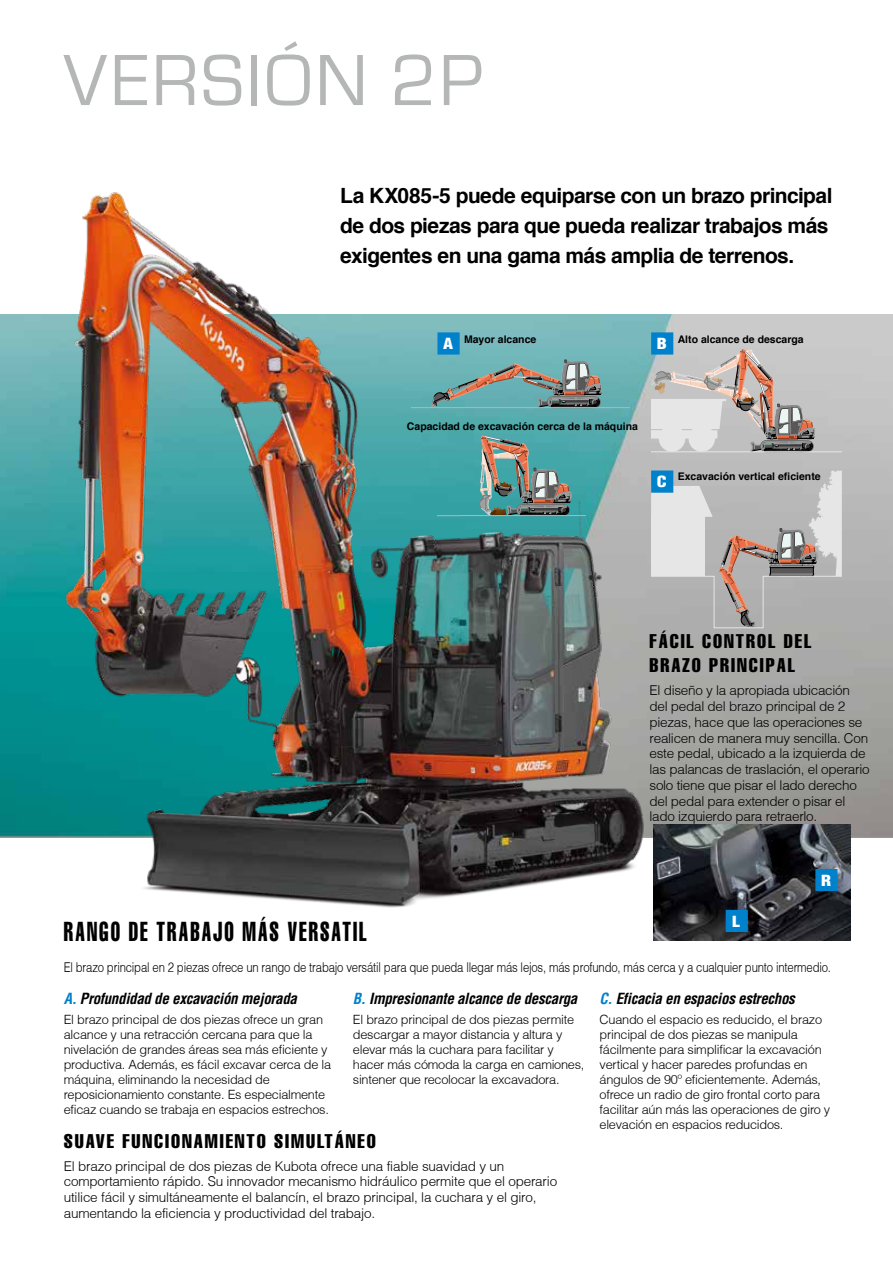
<style>
.page{position:relative;width:893px;height:1263px;background:#fff}
.page>*{position:absolute;margin:0;border:0;box-sizing:border-box;transform-origin:0 0}
.t1{font:75px "Eurostile";letter-spacing:.03em;color:#b5b6b6}
.t2{font:extra-condensed 27px "Helvetica";letter-spacing:.105em;color:#000;scale:.75 1}
.t3{font:700 21px/30px "Helvetica";letter-spacing:-.025em;color:#000}
.t4{font:extra-condensed 19.5px/24px "Helvetica";letter-spacing:.1em;color:#000}
.t5{font:500 15.15px "Shin Go";color:#000}
.t6{font:italic 700 condensed 15px "Helvetica CE";letter-spacing:-.02em;color:#000}
.t7{font:900 condensed 15px "Helvetica";color:#fff;scale:1.2 1}
.t8{font:300 13.5px/15.8px "Helvetica";letter-spacing:-.015em;color:#000}
.t9{font:300 13.5px "Helvetica";letter-spacing:-.015em;color:#000;scale:.84 1}
.t10{font:300 12.75px/15px "Helvetica";letter-spacing:-.02em;color:#000}
.t11{font:700 10.5px "Helvetica";color:#000}
.s1{color:#0081cc}
</style>
<div class="page">
<img style="left:0;top:315px;width:893px;height:523px">
<img style="left:36px;top:192px;width:610px;height:716px">
<img style="left:478px;top:435px;width:94px;height:80px">
<svg style="left:438px;top:515px;width:22px;height:1px"></svg>
<hr style="left:461px;top:515px;width:125px;height:1px;background:#b5b6b6">
<hr style="left:411px;top:407px;width:219px;height:1px;background:#b5b6b6">
<svg style="left:431px;top:332px;width:171px;height:76px;background:#73a2a4"></svg>
<svg style="left:651px;top:332px;width:191px;height:296px;background:#bbbab9"></svg>
<img style="left:654px;top:825px;width:196px;height:116px">
<svg style="left:726px;top:910px;width:22px;height:22px"></svg>
<svg style="left:815px;top:869px;width:23px;height:22px"></svg>
<h1 class="t1" style="left:64px;top:29px;width:421px">VERSIÓN 2P</h1>
<h3 class="t3" style="left:340px;top:180px;width:494px">La KX085-5 puede equiparse con un brazo principal de dos piezas para que pueda realizar trabajos más exigentes en una gama más amplia de terrenos.</h3>
<p class="t11" style="left:464px;top:333px;width:74px">Mayor alcance</p>
<p class="t11" style="left:678px;top:333px;width:128px">Alto alcance de descarga</p>
<p class="t7" style="left:443px;top:334px;width:10px">A</p>
<p class="t7" style="left:657px;top:334px;width:10px">B</p>
<p class="t11" style="left:407px;top:419px;width:232px">Capacidad de excavación cerca de la máquina</p>
<p class="t7" style="left:657px;top:472px;width:10px">C</p>
<p class="t11" style="left:678px;top:469px;width:144px">Excavación vertical eficiente</p>
<h3 class="t4" style="left:649px;top:629px;width:163px">FÁCIL CONTROL DEL<br>BRAZO PRINCIPAL</h3>
<p class="t8" style="left:649px;top:682px;width:222px">El diseño y la apropiada ubicación del pedal del brazo principal de 2 piezas, hace que las operaciones se realicen de manera muy sencilla. Con este pedal, ubicado a la izquierda de las palancas de traslación, el operario solo tiene que pisar el lado derecho del pedal para extender o pisar el lado izquierdo para retraerlo.</p>
<p class="t5" style="left:759px;top:748px;width:133px">LONG-ARM_2pie</p>
<p class="t5" style="left:698px;top:794px;width:200px">LONG-ARM_2pieces_Sad</p>
<p class="t7" style="left:821px;top:871px;width:10px">R</p>
<p class="t7" style="left:732px;top:911px;width:8px">L</p>
<h2 class="t2" style="left:64px;top:914px;width:405px">RANGO DE TRABAJO MÁS VERSATIL</h2>
<p class="t9" style="left:64px;top:959px;width:915px">El brazo principal en 2 piezas ofrece un rango de trabajo versátil para que pueda llegar más lejos, más profundo, más cerca y a cualquier punto intermedio.</p>
<p class="t5" style="left:433px;top:1007px;width:248px">LONG-ARM_2pieces_Sadouzu2</p>
<p class="t6" style="left:64px;top:989px;width:235px"><span class="s1">A.</span> Profundidad de excavación mejorada</p>
<p class="t10" style="left:64px;top:1012px;width:269px">El brazo principal de dos piezas ofrece un gran alcance y una retracción cercana para que la nivelación de grandes áreas sea más eficiente y productiva. Además, es fácil excavar cerca de la máquina, eliminando la necesidad de reposicionamiento constante. Es especialmente eficaz cuando se trabaja en espacios estrechos.</p>
<p class="t6" style="left:600px;top:989px;width:197px"><span class="s1">C.</span> Eficacia en espacios estrechos</p>
<p class="t10" style="left:600px;top:1012px;width:232px">Cuando el espacio es reducido, el brazo principal de dos piezas se manipula fácilmente para simplificar la excavación vertical y hacer paredes profundas en ángulos de 90º eficientemente. Además, ofrece un radio de giro frontal corto para facilitar aún más las operaciones de giro y elevación en espacios reducidos.</p>
<p class="t6" style="left:353px;top:989px;width:226px"><span class="s1">B.</span> Impresionante alcance de descarga</p>
<p class="t10" style="left:353px;top:1012px;width:233px">El brazo principal de dos piezas permite descargar a mayor distancia y altura y elevar más la cuchara para facilitar y hacer más cómoda la carga en camiones, sintener que recolocar la excavadora.</p>
<h3 class="t4" style="left:64px;top:1128px;width:313px">SUAVE FUNCIONAMIENTO SIMULTÁNEO</h3>
<p class="t8" style="left:64px;top:1158px;width:495px">El brazo principal de dos piezas de Kubota ofrece una fiable suavidad y un comportamiento rápido. Su innovador mecanismo hidráulico permite que el operario utilice fácil y simultáneamente el balancín, el brazo principal, la cuchara y el giro, aumentando la eficiencia y productividad del trabajo.</p>
</div>
